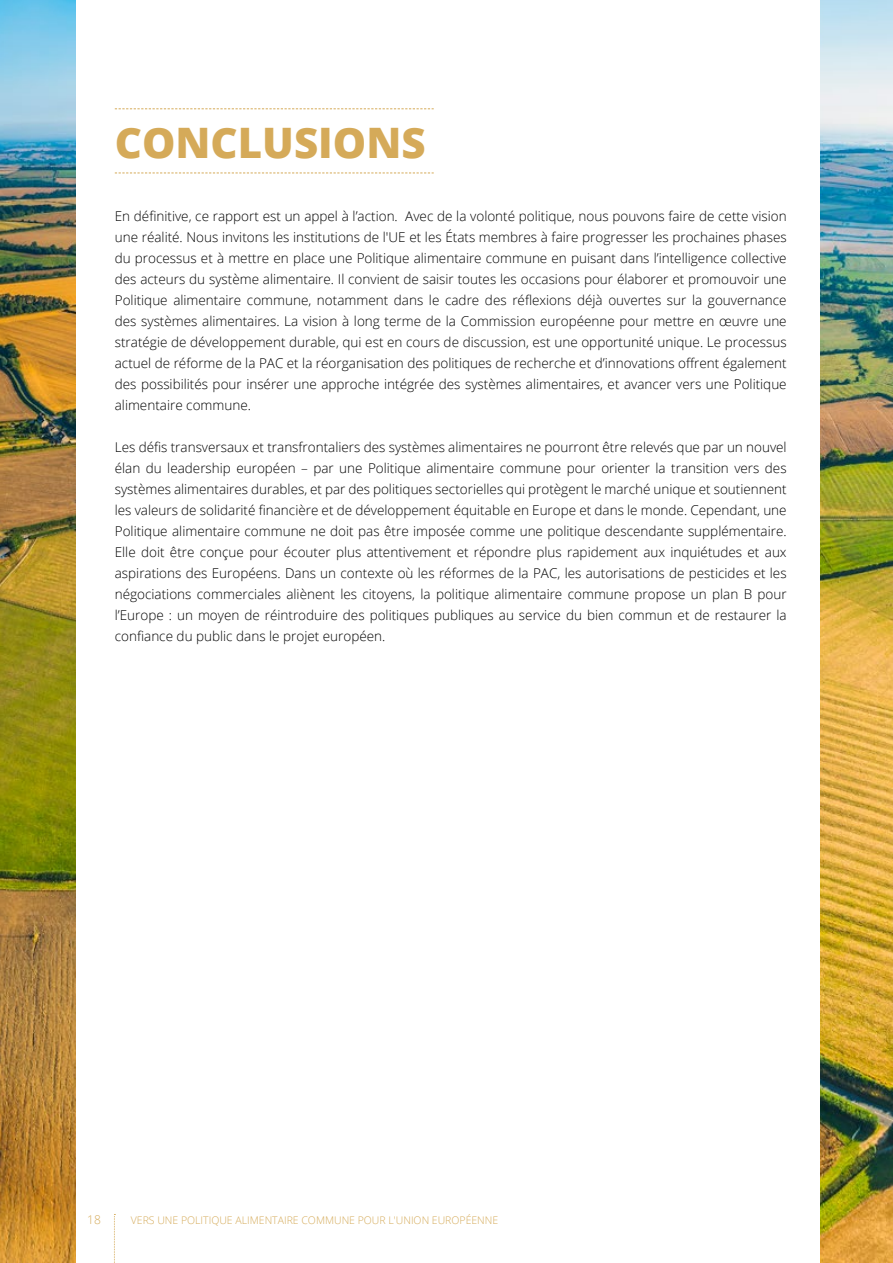
<style>
.page{position:relative;width:893px;height:1263px;background:#fff}
.page>*{position:absolute;margin:0;border:0;box-sizing:border-box;transform-origin:0 0}
.t1{font:800 42px "Open Sans";color:#d5aa59}
.Body_A{font:300 13.5px/21px "Open Sans";color:#000;text-align:justify}
.t2{font:300 12px "Open Sans";color:#d5aa59}
.t3{font:300 10.5px "Open Sans";color:#d5aa59}
</style>
<div class="page">
<img style="left:0;top:0;width:893px;height:1263px">
<div style="left:76px;top:0;width:743px;height:1263px;background:#fff"></div>
<svg style="left:115px;top:108px;width:319px;height:1px"></svg>
<svg style="left:115px;top:173px;width:319px;height:1px"></svg>
<svg style="left:114px;top:1214px;width:1px;height:49px"></svg>
<p class="t1" style="left:115px;top:111px;width:312px">CONCLUSIONS</p>
<p class="Body_A" style="left:115px;top:205px;width:673px">En définitive, ce rapport est un appel à l’action. Avec de la volonté politique, nous pouvons faire de cette vision une réalité. Nous invitons les institutions de l'UE et les États membres à faire progresser les prochaines phases du processus et à mettre en place une Politique alimentaire commune en puisant dans l’intelligence collective des acteurs du système alimentaire. Il convient de saisir toutes les occasions pour élaborer et promouvoir une Politique alimentaire commune, notamment dans le cadre des réflexions déjà ouvertes sur la gouvernance des systèmes alimentaires. La vision à long terme de la Commission européenne pour mettre en œuvre une stratégie de développement durable, qui est en cours de discussion, est une opportunité unique. Le processus actuel de réforme de la PAC et la réorganisation des politiques de recherche et d’innovations offrent également des possibilités pour insérer une approche intégrée des systèmes alimentaires, et avancer vers une Politique alimentaire commune.</p>
<p class="Body_A" style="left:115px;top:436px;width:673px">Les défis transversaux et transfrontaliers des systèmes alimentaires ne pourront être relevés que par un nouvel élan du leadership européen – par une Politique alimentaire commune pour orienter la transition vers des systèmes alimentaires durables, et par des politiques sectorielles qui protègent le marché unique et soutiennent les valeurs de solidarité financière et de développement équitable en Europe et dans le monde. Cependant, une Politique alimentaire commune ne doit pas être imposée comme une politique descendante supplémentaire.<br>Elle doit être conçue pour écouter plus attentivement et répondre plus rapidement aux inquiétudes et aux aspirations des Européens. Dans un contexte où les réformes de la PAC, les autorisations de pesticides et les négociations commerciales aliènent les citoyens, la politique alimentaire commune propose un plan B pour l’Europe : un moyen de réintroduire des politiques publiques au service du bien commun et de restaurer la confiance du public dans le projet européen.</p>
<p class="t2" style="left:87px;top:1212px;width:15px">18</p>
<p class="t3" style="left:131px;top:1213px;width:369px">VERS UNE POLITIQUE ALIMENTAIRE COMMUNE POUR L'UNION EUROPÉENNE</p>
</div>
